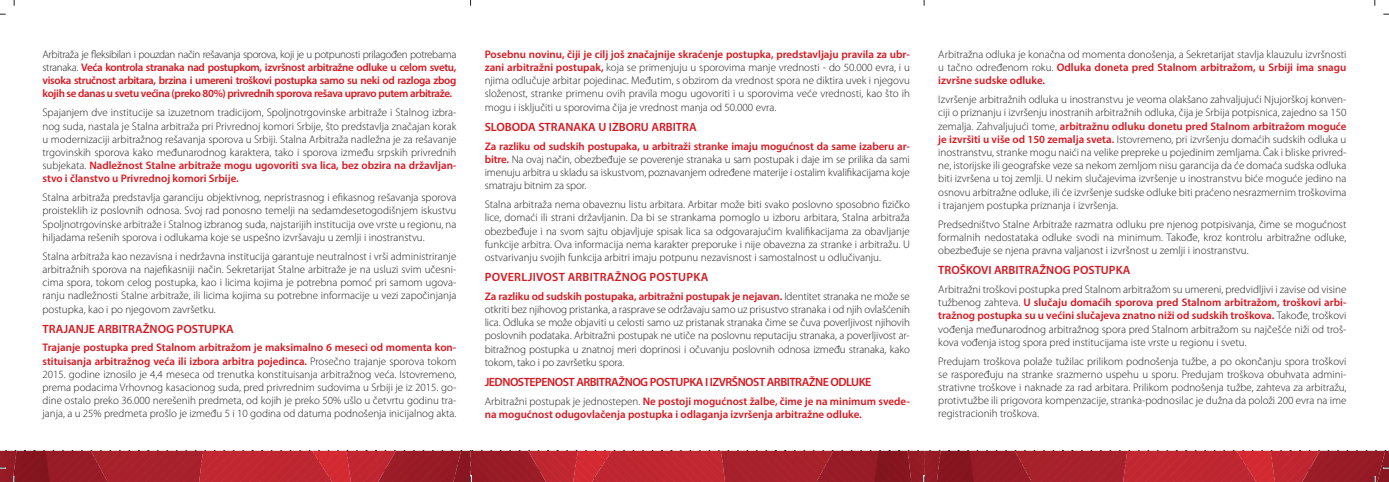
<style>
.page{position:relative;width:1389px;height:482px;background:#fff}
.page>*{position:absolute;margin:0;border:0;box-sizing:border-box;transform-origin:0 0}
.t1{font:600 12px "Myriad Pro";color:#d7171f}
.t2{font:600 12px "Myriad Pro";letter-spacing:-.04em;color:#d7171f}
.t3{font:600 12px "Myriad Pro";letter-spacing:.02em;color:#d7171f}
.t4{font:300 11px/13.2px "Myriad Pro";color:#231f20;text-align:justify}
.t5{font:600 11px/13.2px "Myriad Pro";color:#d7171f;text-align:justify}
.s1{font-weight:300;color:#231f20}
.s2{font-weight:600;color:#d7171f}
</style>
<div class="page">
<svg style="left:0;top:451px;width:1389px;height:31px;background:#aa212b"></svg>
<svg style="left:1374px;top:0;width:2px;height:6px"></svg>
<p class="t5" style="left:43px;top:47px;width:415px"><span class="s1">Arbitraža je fleksibilan i pouzdan način rešavanja sporova, koji je u potpunosti prilagođen potrebama stranaka.</span> Veća kontrola stranaka nad postupkom, izvršnost arbitražne odluke u celom svetu, visoka stručnost arbitara, brzina i umereni troškovi postupka samo su neki od razloga zbog kojih se danas u svetu većina (preko 80%) privrednih sporova rešava upravo putem arbitraže.</p>
<p class="t4" style="left:43px;top:106px;width:415px">Spajanjem dve institucije sa izuzetnom tradicijom, Spoljnotrgovinske arbitraže i Stalnog izbra&shy;nog suda, nastala je Stalna arbitraža pri Privrednoj komori Srbije, što predstavlja značajan korak u modernizaciji arbitražnog rešavanja sporova u Srbiji. Stalna Arbitraža nadležna je za rešavanje trgovinskih sporova kako međunarodnog karaktera, tako i sporova između srpskih privrednih subjekata. <span class="s2">Nadležnost Stalne arbitraže mogu ugovoriti sva lica, bez obzira na državljan&shy;stvo i članstvo u Privrednoj komori Srbije.</span></p>
<p class="t4" style="left:43px;top:191px;width:415px">Stalna arbitraža predstavlja garanciju objektivnog, nepristrasnog i efikasnog rešavanja sporova proisteklih iz poslovnih odnosa. Svoj rad ponosno temelji na sedamdesetogodišnjem iskustvu Spoljnotrgovinske arbitraže i Stalnog izbranog suda, najstarijih institucija ove vrste u regionu, na hiljadama rešenih sporova i odlukama koje se uspešno izvršavaju u zemlji i inostranstvu.</p>
<p class="t4" style="left:43px;top:250px;width:415px">Stalna arbitraža kao nezavisna i nedržavna institucija garantuje neutralnost i vrši administriranje arbitražnih sporova na najefikasniji način. Sekretarijat Stalne arbitraže je na usluzi svim učesni&shy;cima spora, tokom celog postupka, kao i licima kojima je potrebna pomoć pri samom ugova&shy;ranju nadležnosti Stalne arbitraže, ili licima kojima su potrebne informacije u vezi započinjanja postupka, kao i po njegovom završetku.</p>
<p class="t1" style="left:43px;top:321px;width:193px">TRAJANJE ARBITRAŽNOG POSTUPKA</p>
<p class="t4" style="left:43px;top:341px;width:415px"><span class="s2">Trajanje postupka pred Stalnom arbitražom je maksimalno 6 meseci od momenta kon&shy;stituisanja arbitražnog veća ili izbora arbitra pojedinca.</span> Prosečno trajanje sporova tokom 2015. godine iznosilo je 4,4 meseca od trenutka konstituisanja arbitražnog veća. Istovremeno, prema podacima Vrhovnog kasacionog suda, pred privrednim sudovima u Srbiji je iz 2015. go&shy;dine ostalo preko 36.000 nerešenih predmeta, od kojih je preko 50% ušlo u četvrtu godinu tra&shy;janja, a u 25% predmeta prošlo je između 5 i 10 godina od datuma podnošenja inicijalnog akta.</p>
<p class="t4" style="left:485px;top:48px;width:427px"><span class="s2">Posebnu novinu, čiji je cilj još značajnije skraćenje postupka, predstavljaju pravila za ubr&shy;zani arbitražni postupak,</span> koja se primenjuju u sporovima manje vrednosti - do 50.000 evra, i u njima odlučuje arbitar pojedinac. Međutim, s obzirom da vrednost spora ne diktira uvek i njegovu složenost, stranke primenu ovih pravila mogu ugovoriti i u sporovima veće vrednosti, kao što ih mogu i isključiti u sporovima čija je vrednost manja od 50.000 evra.</p>
<p class="t1" style="left:485px;top:119px;width:214px">SLOBODA STRANAKA U IZBORU ARBITRA</p>
<p class="t4" style="left:485px;top:140px;width:427px"><span class="s2">Za razliku od sudskih postupaka, u arbitraži stranke imaju mogućnost da same izaberu ar&shy;bitre.</span> Na ovaj način, obezbeđuje se poverenje stranaka u sam postupak i daje im se prilika da sami imenuju arbitra u skladu sa iskustvom, poznavanjem određene materije i ostalim kvalifikacijama koje smatraju bitnim za spor.</p>
<p class="t4" style="left:485px;top:198px;width:427px">Stalna arbitraža nema obaveznu listu arbitara. Arbitar može biti svako poslovno sposobno fizičko lice, domaći ili strani državljanin. Da bi se strankama pomoglo u izboru arbitara, Stalna arbitraža obezbeđuje i na svom sajtu objavljuje spisak lica sa odgovarajućim kvalifikacijama za obavljanje funkcije arbitra. Ova informacija nema karakter preporuke i nije obavezna za stranke i arbitražu. U ostvarivanju svojih funkcija arbitri imaju potpunu nezavisnost i samostalnost u odlučivanju.</p>
<p class="t1" style="left:485px;top:269px;width:15px">Poverljivost</p>
<p class="t3" style="left:568px;top:269px;width:142px">ARBITRAŽNOG POSTUPKA</p>
<p class="t4" style="left:485px;top:290px;width:427px"><span class="s2">Za razliku od sudskih postupaka, arbitražni postupak je nejavan.</span> Identitet stranaka ne može se otkriti bez njihovog pristanka, a rasprave se održavaju samo uz prisustvo stranaka i od njih ovlašćenih lica. Odluka se može objaviti u celosti samo uz pristanak stranaka čime se čuva poverljivost njihovih poslovnih podataka. Arbitražni postupak ne utiče na poslovnu reputaciju stranaka, a poverljivost ar&shy;bitražnog postupka u znatnoj meri doprinosi i očuvanju poslovnih odnosa između stranaka, kako tokom, tako i po završetku spora.</p>
<p class="t2" style="left:485px;top:374px;width:388px">JEDNOSTEPENOST ARBITRAŽNOG POSTUPKA I IZVRŠNOST ARBITRAŽNE ODLUKE</p>
<p class="t5" style="left:485px;top:394px;width:427px"><span class="s1">Arbitražni postupak je jednostepen.</span> Ne postoji mogućnost žalbe, čime je na minimum svede&shy;na mogućnost odugovlačenja postupka i odlaganja izvršenja arbitražne odluke.</p>
<p class="t4" style="left:938px;top:48px;width:410px">Arbitražna odluka je konačna od momenta donošenja, a Sekretarijat stavlja klauzulu izvršnosti u tačno određenom roku. <span class="s2">Odluka doneta pred Stalnom arbitražom, u Srbiji ima snagu izvršne sudske odluke.</span></p>
<p class="t4" style="left:938px;top:93px;width:410px">Izvršenje arbitražnih odluka u inostranstvu je veoma olakšano zahvaljujući Njujorškoj konven&shy;ciji o priznanju i izvršenju inostranih arbitražnih odluka, čija je Srbija potpisnica, zajedno sa 150 zemalja. Zahvaljujući tome, <span class="s2">arbitražnu odluku donetu pred Stalnom arbitražom moguće je izvršiti u više od 150 zemalja sveta.</span> Istovremeno, pri izvršenju domaćih sudskih odluka u inostranstvu, stranke mogu naići na velike prepreke u pojedinim zemljama. Čak i bliske privred&shy;ne, istorijske ili geografske veze sa nekom zemljom nisu garancija da će domaća sudska odluka biti izvršena u toj zemlji. U nekim slučajevima izvršenje u inostranstvu biće moguće jedino na osnovu arbitražne odluke, ili će izvršenje sudske odluke biti praćeno nesrazmernim troškovima i trajanjem postupka priznanja i izvršenja.</p>
<p class="t4" style="left:938px;top:218px;width:410px">Predsedništvo Stalne Arbitraže razmatra odluku pre njenog potpisivanja, čime se mogućnost formalnih nedostataka odluke svodi na minimum. Takođe, kroz kontrolu arbitražne odluke, obezbeđuje se njena pravna valjanost i izvršnost u zemlji i inostranstvu.</p>
<p class="t1" style="left:938px;top:262px;width:194px">TROŠKOVI ARBITRAŽNOG POSTUPKA</p>
<p class="t4" style="left:938px;top:283px;width:410px">Arbitražni troškovi postupka pred Stalnom arbitražom su umereni, predvidljivi i zavise od visine tužbenog zahteva. <span class="s2">U slučaju domaćih sporova pred Stalnom arbitražom, troškovi arbi&shy;tražnog postupka su u većini slučajeva znatno niži od sudskih troškova.</span> Takođe, troškovi vođenja međunarodnog arbitražnog spora pred Stalnom arbitražom su najčešće niži od troš&shy;kova vođenja istog spora pred institucijama iste vrste u regionu i svetu.</p>
<p class="t4" style="left:938px;top:355px;width:410px">Predujam troškova polaže tužilac prilikom podnošenja tužbe, a po okončanju spora troškovi se raspoređuju na stranke srazmerno uspehu u sporu. Predujam troškova obuhvata admini&shy;strativne troškove i naknade za rad arbitara. Prilikom podnošenja tužbe, zahteva za arbitražu, protivtužbe ili prigovora kompenzacije, stranka-podnosilac je dužna da položi 200 evra na ime registracionih troškova.</p>
</div>
